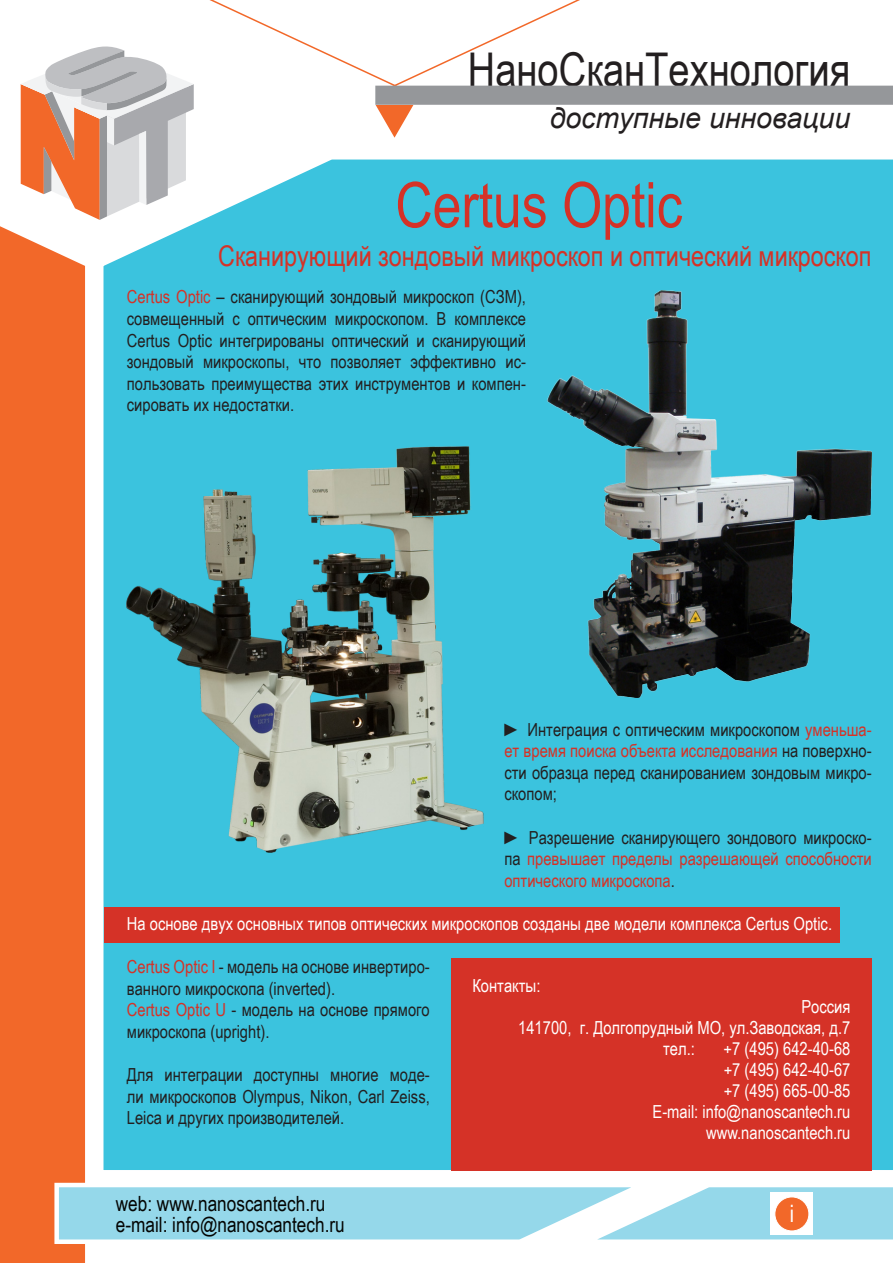
<style>
.page{position:relative;width:893px;height:1263px;background:#fff}
.page>*{position:absolute;margin:0;border:0;box-sizing:border-box;transform-origin:0 0}
.t1{font:63px "Arial Narrow";color:#d53227}
.t2{font:46.5px "Arial Narrow";color:#231f20}
.t3{font:28.5px "Arial Narrow";color:#d53227}
.t4{font:italic 28.5px "Arial";color:#231f20}
.t5{font:24px "Arial Narrow";color:#fff}
.t6{font:21px/21px "Arial Narrow";color:#040503}
.t7{font:18px/21.6px "Arial Narrow";color:#231f20;text-align:justify}
.t8{font:18px "Arial Narrow";color:#fff}
.t9{font:18px/21.6px "Arial Narrow";color:#d53227;text-align:justify}
.s1{color:#d53227}
.s2{color:#231f20}
</style>
<div class="page">
<div style="left:103px;top:220px;width:790px;height:951px;background:#3bc3de"></div>
<div style="left:0;top:226px;width:85px;height:1037px;background:#f26829"></div>
<svg style="left:52px;top:1179px;width:841px;height:69px"></svg>
<svg style="left:20px;top:0;width:873px;height:220px"></svg>
<div style="left:771px;top:1193px;width:42px;height:42px;background:#fff"></div>
<div style="left:775px;top:1197px;width:34px;height:34px;background:#f26829;border-radius:50%"></div>
<div style="left:775px;top:1197px;width:34px;height:34px;border:1px solid #fff;border-radius:50%"></div>
<div style="left:451px;top:958px;width:421px;height:212px;background:#d53227"></div>
<img style="left:126px;top:446px;width:357px;height:406px">
<div style="left:104px;top:907px;width:736px;height:35px;background:#d53227"></div>
<img style="left:547px;top:290px;width:325px;height:407px">
<p class="t2" style="left:468px;top:36px;width:384px">НаноСканТехнология</p>
<p class="t4" style="left:550px;top:100px;width:302px">доступные инновации</p>
<p class="t1" style="left:395px;top:159px;width:289px">Certus Optic</p>
<p class="t3" style="left:218px;top:235px;width:655px">Сканирующий зондовый микроскоп и оптический микроскоп</p>
<p class="t7" style="left:127px;top:286px;width:401px"><span class="s1">Certus Optic</span> – сканирующий зондовый микроскоп (СЗМ), совмещенный с оптическим микроскопом. В комплексе Certus Optic интегрированы оптический и сканирующий зондовый микроскопы, что позволяет эффективно ис&shy;пользовать преимущества этих инструментов и компен&shy;сировать их недостатки.</p>
<p class="t7" style="left:504px;top:718px;width:369px">► Интеграция с оптическим микроскопом <span class="s1">уменьша&shy;ет время поиска объекта исследования</span> на поверхно&shy;сти образца перед сканированием зондовым микро&shy;скопом;</p>
<p class="t9" style="left:504px;top:826px;width:369px"><span class="s2">► Разрешение сканирующего зондового микроско&shy;па</span> превышает пределы разрешающей способности оптического микроскопа<span class="s2">.</span></p>
<p class="t8" style="left:127px;top:910px;width:707px">На основе двух основных типов оптических микроскопов созданы две модели комплекса Certus Optic.</p>
<p class="t7" style="left:127px;top:955px;width:304px"><span class="s1">Certus Optic I</span> - модель на основе инвертиро&shy;ванного микроскопа (inverted).</p>
<p class="t7" style="left:127px;top:998px;width:304px"><span class="s1">Certus Optic U</span> - модель на основе прямого микроскопа (upright).</p>
<p class="t7" style="left:127px;top:1063px;width:304px">Для интеграции доступны многие моде&shy;ли микроскопов Olympus, Nikon, Carl Zeiss, Leica и других производителей.</p>
<p class="t8" style="left:472px;top:973px;width:70px">Контакты:</p>
<p class="t8" style="left:801px;top:994px;width:51px">Россия</p>
<p class="t8" style="left:518px;top:1015px;width:334px">141700, г. Долгопрудный МО, ул.Заводская, д.7</p>
<p class="t8" style="left:663px;top:1036px;width:33px">тел.:</p>
<p class="t8" style="left:724px;top:1036px;width:128px">+7 (495) 642-40-68</p>
<p class="t8" style="left:724px;top:1057px;width:128px">+7 (495) 642-40-67</p>
<p class="t8" style="left:724px;top:1078px;width:128px">+7 (495) 665-00-85</p>
<p class="t8" style="left:652px;top:1099px;width:199px">E-mail: info@nanoscantech.ru</p>
<p class="t8" style="left:706px;top:1120px;width:146px">www.nanoscantech.ru</p>
<p class="t6" style="left:116px;top:1192px;width:231px">web: www.nanoscantech.ru e-mail: info@nanoscantech.ru</p>
<p class="t5" style="left:790px;top:1196px;width:6px">i</p>
</div>
